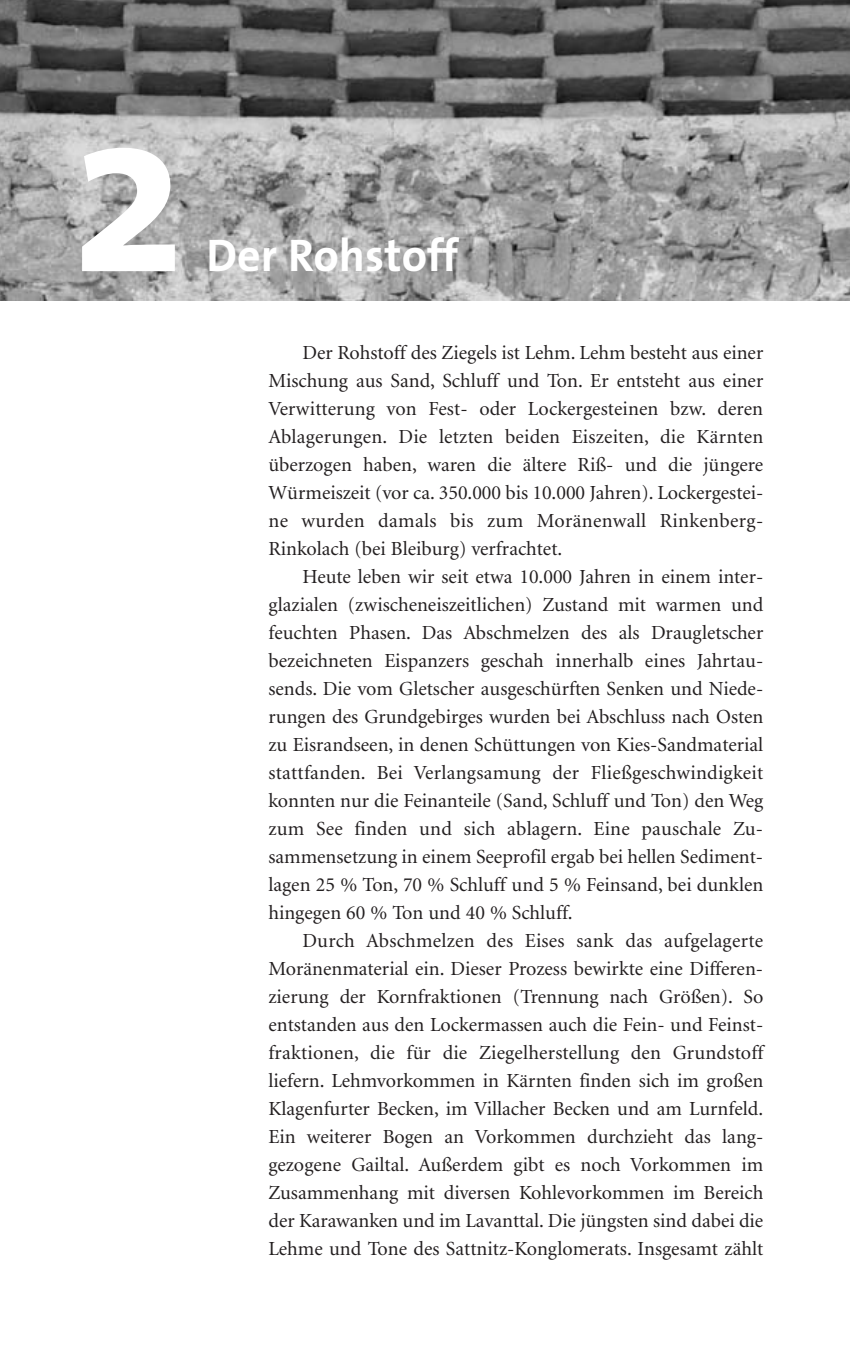
<style>
.page{position:relative;width:850px;height:1360px;background:#fff}
.page>*{position:absolute;margin:0;border:0;box-sizing:border-box;transform-origin:0 0}
.t1{font:700 236px "The Sans";color:#fff}
.t2{font:700 46px "The Sans";color:#fff}
.t3{font:20px/28px "Minion";color:#231f20;text-align:justify}
</style>
<div class="page">
<img style="left:0;top:0;width:850px;height:300px">
<h1 class="t1" style="left:71px;top:95px;width:115px">2</h1>
<h2 class="t2" style="left:207px;top:237px;width:253px">Der Rohstoff</h2>
<p class="t3" style="left:268px;top:341px;width:496px;text-indent:34px">Der Rohstoff des Ziegels ist Lehm. Lehm besteht aus einer Mischung aus Sand, Schluff und Ton. Er entsteht aus einer Verwitterung von Fest- oder Lockergesteinen bzw. deren Ablagerungen. Die letzten beiden Eiszeiten, die Kärnten überzogen haben, waren die ältere Riß- und die jüngere Würmeiszeit (vor ca. 350.000 bis 10.000 Jahren). Lockergestei&shy;ne wurden damals bis zum Moränenwall Rinkenberg-Rinkolach (bei Bleiburg) verfrachtet.</p>
<p class="t3" style="left:268px;top:565px;width:496px;text-indent:34px">Heute leben wir seit etwa 10.000 Jahren in einem inter&shy;glazialen (zwischeneiszeitlichen) Zustand mit warmen und feuchten Phasen. Das Abschmelzen des als Draugletscher bezeichneten Eispanzers geschah innerhalb eines Jahrtau&shy;sends. Die vom Gletscher ausgeschürften Senken und Niede&shy;rungen des Grundgebirges wurden bei Abschluss nach Osten zu Eisrandseen, in denen Schüttungen von Kies-Sandmaterial stattfanden. Bei Verlangsamung der Fließgeschwindigkeit konnten nur die Feinanteile (Sand, Schluff und Ton) den Weg zum See finden und sich ablagern. Eine pauschale Zu&shy;sammensetzung in einem Seeprofil ergab bei hellen Sediment&shy;lagen 25 % Ton, 70 % Schluff und 5 % Feinsand, bei dunklen hingegen 60 % Ton und 40 % Schluff.</p>
<p class="t3" style="left:268px;top:929px;width:496px;text-indent:34px">Durch Abschmelzen des Eises sank das aufgelagerte Moränenmaterial ein. Dieser Prozess bewirkte eine Differen&shy;zierung der Kornfraktionen (Trennung nach Größen). So entstanden aus den Lockermassen auch die Fein- und Feinst&shy;fraktionen, die für die Ziegelherstellung den Grundstoff liefern. Lehmvorkommen in Kärnten finden sich im großen Klagenfurter Becken, im Villacher Becken und am Lurnfeld.<br>Ein weiterer Bogen an Vorkommen durchzieht das lang&shy;gezogene Gailtal. Außerdem gibt es noch Vorkommen im Zusammenhang mit diversen Kohlevorkommen im Bereich der Karawanken und im Lavanttal. Die jüngsten sind dabei die Lehme und Tone des Sattnitz-Konglomerats. Insgesamt zählt</p>
</div>
